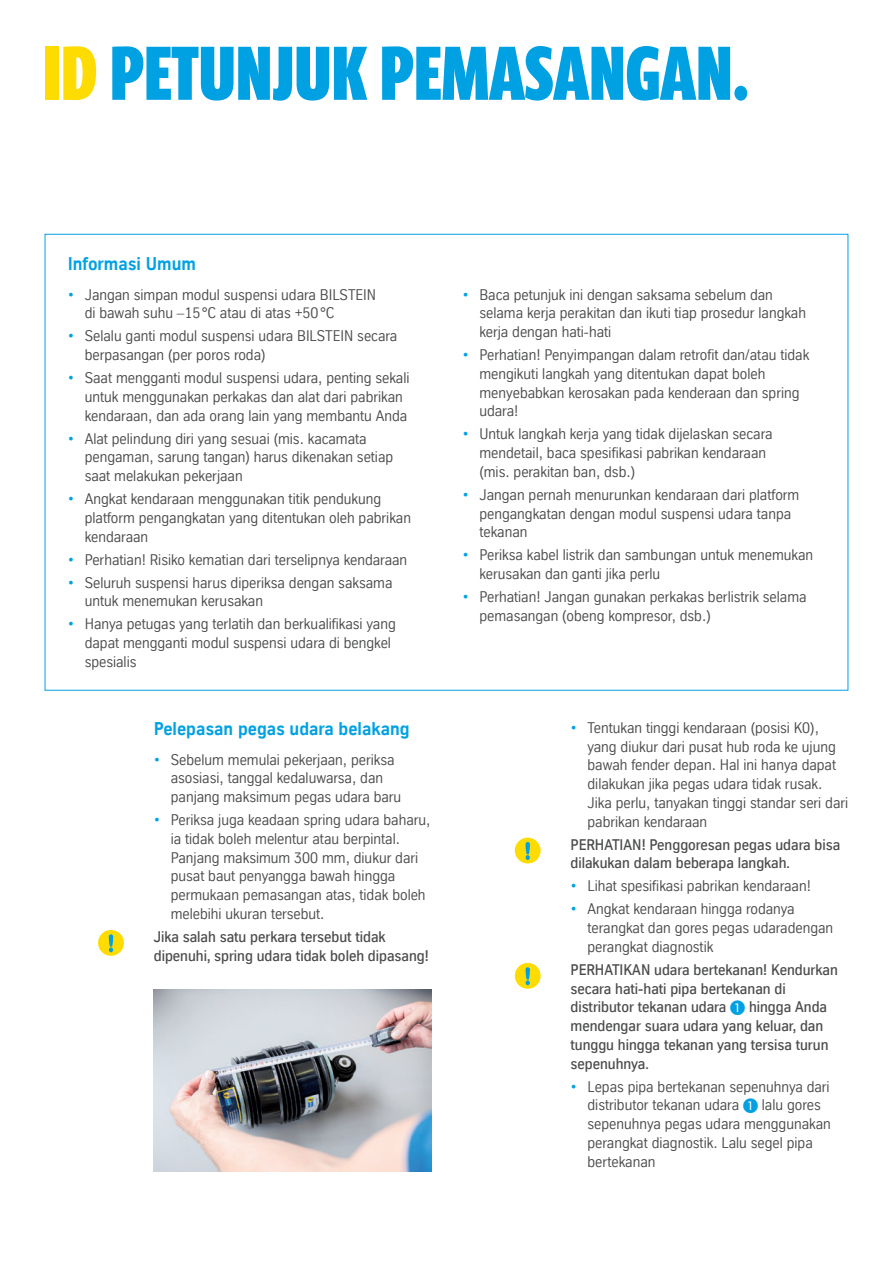
<style>
.page{position:relative;width:893px;height:1263px;background:#fff}
.page>*{position:absolute;margin:0;border:0;box-sizing:border-box;transform-origin:0 0}
.t1{font:700 78px "Prenton RP Ultra Cond";letter-spacing:.015em;color:#00a1e3}
.t2{font:700 18px "TK Type";color:#00a1e3}
.t3{font:15px/18.8px "TK Type";color:#4b4c4d}
.t4{font:500 15px/18.8px "TK Type";color:#4b4c4d}
.s1{color:#ffdc01}
.s2{color:#00a1e3}
</style>
<div class="page">
<div style="left:98px;top:930px;width:26px;height:26px;background:#ffdc01;border-radius:50%"></div>
<svg style="left:109px;top:934px;width:4px;height:18px"></svg>
<img style="left:154px;top:989px;width:278px;height:182px">
<div style="left:515px;top:838px;width:26px;height:25px;background:#ffdc01;border-radius:50%"></div>
<svg style="left:525px;top:842px;width:5px;height:18px"></svg>
<div style="left:515px;top:963px;width:26px;height:26px;background:#ffdc01;border-radius:50%"></div>
<svg style="left:525px;top:967px;width:5px;height:18px"></svg>
<h1 class="t1" style="left:43px;top:22px;width:707px"><span class="s1">ID</span> PETUNJUK PEMASANGAN.</h1>
<p class="t2" style="left:68px;top:254px;width:130px">Informasi Umum</p>
<p class="t3" style="left:85px;top:285px;width:293px;text-indent:-17px"><span class="s2">•</span> Jangan simpan modul suspensi udara BILSTEIN di bawah suhu –15°C atau di atas +50°C</p>
<p class="t3" style="left:85px;top:327px;width:314px;text-indent:-17px"><span class="s2">•</span> Selalu ganti modul suspensi udara BILSTEIN secara berpasangan (per poros roda)</p>
<p class="t3" style="left:85px;top:368px;width:326px;text-indent:-17px"><span class="s2">•</span> Saat mengganti modul suspensi udara, penting sekali untuk menggunakan perkakas dan alat dari pabrikan kendaraan, dan ada orang lain yang membantu Anda</p>
<p class="t3" style="left:85px;top:429px;width:310px;text-indent:-17px"><span class="s2">•</span> Alat pelindung diri yang sesuai (mis. kacamata pengaman, sarung tangan) harus dikenakan setiap saat melakukan pekerjaan</p>
<p class="t3" style="left:85px;top:489px;width:328px;text-indent:-17px"><span class="s2">•</span> Angkat kendaraan menggunakan titik pendukung platform pengangkatan yang ditentukan oleh pabrikan kendaraan</p>
<p class="t3" style="left:68px;top:550px;width:341px"><span class="s2">•</span> Perhatian! Risiko kematian dari terselipnya kendaraan</p>
<p class="t3" style="left:85px;top:573px;width:309px;text-indent:-17px"><span class="s2">•</span> Seluruh suspensi harus diperiksa dengan saksama untuk menemukan kerusakan</p>
<p class="t3" style="left:85px;top:615px;width:313px;text-indent:-17px"><span class="s2">•</span> Hanya petugas yang terlatih dan berkualifikasi yang dapat mengganti modul suspensi udara di bengkel spesialis</p>
<p class="t2" style="left:154px;top:719px;width:257px">Pelepasan pegas udara belakang</p>
<p class="t3" style="left:171px;top:750px;width:232px;text-indent:-17px"><span class="s2">•</span> Sebelum memulai pekerjaan, periksa asosiasi, tanggal kedaluwarsa, dan panjang maksimum pegas udara baru</p>
<p class="t3" style="left:171px;top:811px;width:261px;text-indent:-17px"><span class="s2">•</span> Periksa juga keadaan spring udara baharu, ia tidak boleh melentur atau berpintal.<br>Panjang maksimum 300 mm, diukur dari pusat baut penyangga bawah hingga permukaan pemasangan atas, tidak boleh melebihi ukuran tersebut.</p>
<p class="t4" style="left:154px;top:927px;width:277px">Jika salah satu perkara tersebut tidak dipenuhi, spring udara tidak boleh dipasang!</p>
<p class="t3" style="left:479px;top:285px;width:328px;text-indent:-17px"><span class="s2">•</span> Baca petunjuk ini dengan saksama sebelum dan selama kerja perakitan dan ikuti tiap prosedur langkah kerja dengan hati-hati</p>
<p class="t3" style="left:479px;top:345px;width:331px;text-indent:-17px"><span class="s2">•</span> Perhatian! Penyimpangan dalam retrofit dan/atau tidak mengikuti langkah yang ditentukan dapat boleh menyebabkan kerosakan pada kenderaan dan spring udara!</p>
<p class="t3" style="left:479px;top:425px;width:295px;text-indent:-17px"><span class="s2">•</span> Untuk langkah kerja yang tidak dijelaskan secara mendetail, baca spesifikasi pabrikan kendaraan (mis. perakitan ban, dsb.)</p>
<p class="t3" style="left:479px;top:485px;width:321px;text-indent:-17px"><span class="s2">•</span> Jangan pernah menurunkan kendaraan dari platform pengangkatan dengan modul suspensi udara tanpa tekanan</p>
<p class="t3" style="left:479px;top:546px;width:335px;text-indent:-17px"><span class="s2">•</span> Periksa kabel listrik dan sambungan untuk menemukan kerusakan dan ganti jika perlu</p>
<p class="t3" style="left:479px;top:587px;width:329px;text-indent:-17px"><span class="s2">•</span> Perhatian! Jangan gunakan perkakas berlistrik selama pemasangan (obeng kompresor, dsb.)</p>
<p class="t3" style="left:587px;top:718px;width:262px;text-indent:-17px"><span class="s2">•</span> Tentukan tinggi kendaraan (posisi K0), yang diukur dari pusat hub roda ke ujung bawah fender depan. Hal ini hanya dapat dilakukan jika pegas udara tidak rusak.<br>Jika perlu, tanyakan tinggi standar seri dari pabrikan kendaraan</p>
<p class="t4" style="left:570px;top:835px;width:271px">PERHATIAN! Penggoresan pegas udara bisa dilakukan dalam beberapa langkah.</p>
<p class="t3" style="left:570px;top:877px;width:242px"><span class="s2">•</span> Lihat spesifikasi pabrikan kendaraan!</p>
<p class="t3" style="left:587px;top:900px;width:247px;text-indent:-17px"><span class="s2">•</span> Angkat kendaraan hingga rodanya terangkat dan gores pegas udaradengan perangkat diagnostik</p>
<p class="t4" style="left:570px;top:960px;width:269px">PERHATIKAN udara bertekanan! Kendurkan secara hati-hati pipa bertekanan di distributor tekanan udara</p>
<p class="t4" style="left:570px;top:998px;width:259px;text-indent:179px">hingga Anda mendengar suara udara yang keluar, dan tunggu hingga tekanan yang tersisa turun sepenuhnya.</p>
<p class="t3" style="left:587px;top:1077px;width:244px;text-indent:-17px"><span class="s2">•</span> Lepas pipa bertekanan sepenuhnya dari distributor tekanan udara</p>
<p class="t3" style="left:587px;top:1096px;width:245px;text-indent:174px">lalu gores sepenuhnya pegas udara menggunakan perangkat diagnostik. Lalu segel pipa bertekanan</p>
</div>
